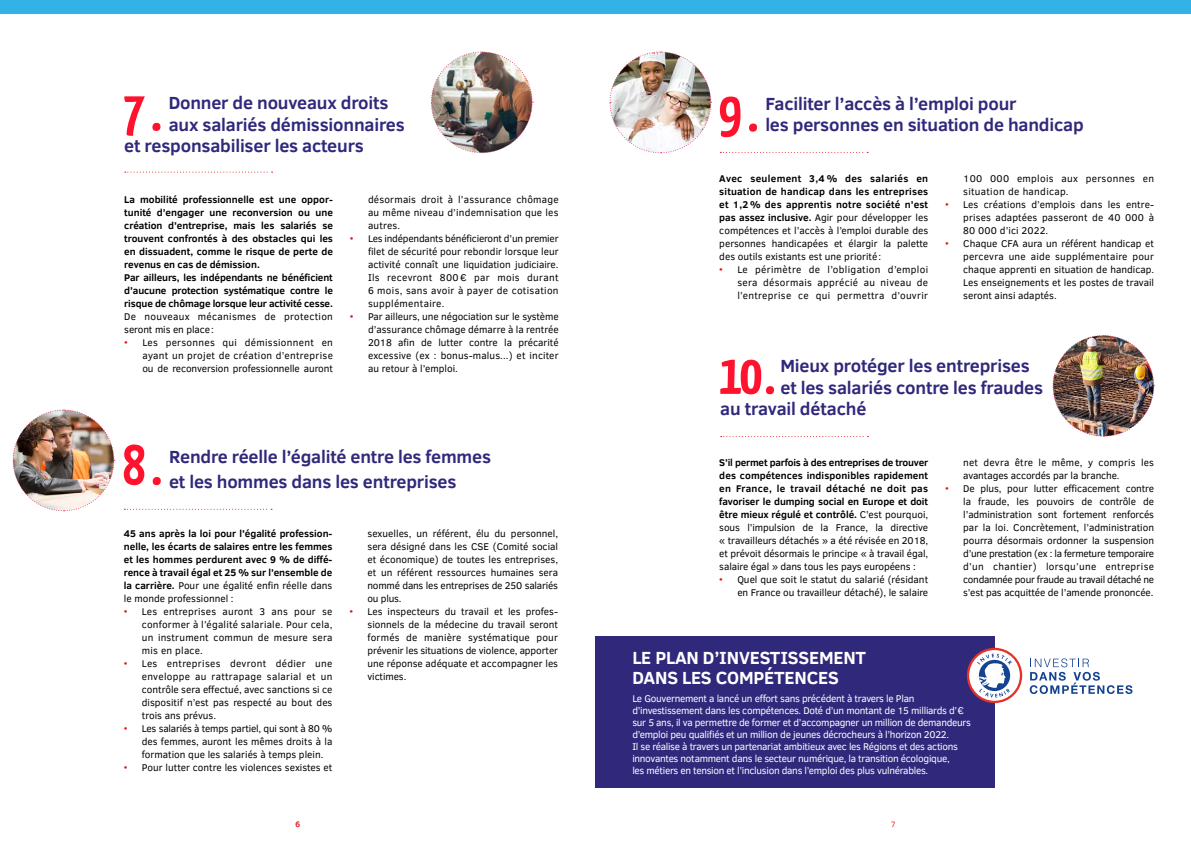
<style>
.page{position:relative;width:1191px;height:842px;background:#fff}
.page>*{position:absolute;margin:0;border:0;box-sizing:border-box;transform-origin:0 0}
.t1{font:700 57px "Yanone Kaffeesatz";color:#ff122e}
.t2{font:700 18px/25.2px "Clear Sans";letter-spacing:-.01em;color:#30287b}
.t3{font:700 18px/20px "Clear Sans";letter-spacing:-.01em;color:#fff}
.t4{font:10px/13px "Clear Sans";color:#000;text-align:justify}
.t5{font:700 10px/13px "Clear Sans";color:#000;text-align:justify}
.t6{font:10px/12px "Clear Sans";letter-spacing:-.03em;color:#fff}
.t7{font:10px/13px "Clear Sans";letter-spacing:.03em;color:#000}
.t8{font:8px "Clear Sans";color:#e62a37}
.s1{color:#e0121c}
.s2{font-weight:400}
.s3{font-weight:700}
</style>
<div class="page">
<div style="left:0;top:0;width:1191px;height:14px;background:#33b2e8"></div>
<svg style="left:124px;top:509px;width:148px;height:1px"></svg>
<div style="left:595px;top:637px;width:400px;height:151px;background:#30287b"></div>
<svg style="left:720px;top:152px;width:148px;height:1px"></svg>
<svg style="left:720px;top:436px;width:148px;height:1px"></svg>
<svg style="left:125px;top:172px;width:148px;height:1px"></svg>
<img style="left:431px;top:51px;width:102px;height:102px">
<img style="left:609px;top:51px;width:103px;height:102px">
<img style="left:1052px;top:335px;width:102px;height:102px">
<img style="left:12px;top:409px;width:103px;height:102px">
<svg style="left:1029px;top:658px;width:103px;height:36px"></svg>
<svg style="left:966px;top:648px;width:56px;height:55px"></svg>
<div style="left:969px;top:650px;width:50px;height:51px;background:#fff;border-radius:50%"></div>
<svg style="left:977px;top:654px;width:34px;height:43px"></svg>
<h1 class="t1" style="left:122px;top:76px;width:41px">7.</h1>
<h2 class="t2" style="left:169px;top:89px;width:221px">Donner de nouveaux droits</h2>
<h2 class="t2" style="left:169px;top:111px;width:238px">aux salariés démissionnaires</h2>
<h2 class="t2" style="left:124px;top:133px;width:241px">et responsabiliser les acteurs</h2>
<p class="t5" style="left:124px;top:192px;width:210px;text-align:left">La mobilité professionnelle est une oppor&shy;tunité d’engager une reconversion ou une création d’entreprise, mais les salariés se trouvent confrontés à des obstacles qui les en dissuadent, comme le risque de perte de revenus en cas de démission.<br>Par ailleurs, les indépendants ne bénéficient d’aucune protection systématique contre le risque de chômage lorsque leur activité cesse.</p>
<p class="t7" style="left:124px;top:310px;width:210px">De nouveaux mécanismes de protection seront mis en place:</p>
<p class="t4" style="left:142px;top:336px;width:192px;text-indent:-18px"><span class="s1">•</span> Les personnes qui démissionnent en ayant un projet de création d’entreprise ou de reconversion professionnelle auront</p>
<p class="t4" style="left:368px;top:193px;width:192px">désormais droit à l’assurance chômage au même niveau d’indemnisation que les autres.</p>
<p class="t4" style="left:368px;top:232px;width:192px;text-indent:-18px"><span class="s1">•</span> Les indépendants bénéficieront d’un premier filet de sécurité pour rebondir lorsque leur activité connaît une liquidation judiciaire.<br>Ils recevront 800 € par mois durant 6 mois, sans avoir à payer de cotisation supplémentaire.</p>
<p class="t4" style="left:368px;top:310px;width:192px;text-indent:-18px"><span class="s1">•</span> Par ailleurs, une négociation sur le système d’assurance chômage démarre à la rentrée 2018 afin de lutter contre la précarité excessive (ex : bonus-malus...) et inciter au retour à l’emploi.</p>
<h1 class="t1" style="left:123px;top:430px;width:41px">8.</h1>
<h2 class="t2" style="left:169px;top:444px;width:323px">Rendre réelle l’égalité entre les femmes et les hommes dans les entreprises</h2>
<p class="t5" style="left:124px;top:527px;width:210px">45 ans après la loi pour l’égalité profession&shy;nelle, les écarts de salaires entre les femmes et les hommes perdurent avec 9 % de diffé&shy;rence à travail égal et 25 % sur l’ensemble de la carrière. <span class="s2">Pour une égalité enfin réelle dans le monde professionnel :</span></p>
<p class="t4" style="left:142px;top:605px;width:192px;text-indent:-18px"><span class="s1">•</span> Les entreprises auront 3 ans pour se conformer à l’égalité salariale. Pour cela, un instrument commun de mesure sera mis en place.</p>
<p class="t4" style="left:142px;top:657px;width:192px;text-indent:-18px"><span class="s1">•</span> Les entreprises devront dédier une enveloppe au rattrapage salarial et un contrôle sera effectué, avec sanctions si ce dispositif n’est pas respecté au bout des trois ans prévus.</p>
<p class="t4" style="left:142px;top:722px;width:192px;text-indent:-18px"><span class="s1">•</span> Les salariés à temps partiel, qui sont à 80 % des femmes, auront les mêmes droits à la formation que les salariés à temps plein.</p>
<p class="t4" style="left:124px;top:761px;width:210px"><span class="s1">•</span> Pour lutter contre les violences sexistes et</p>
<p class="t4" style="left:367px;top:527px;width:192px">sexuelles, un référent, élu du personnel, sera désigné dans les CSE (Comité social et économique) de toutes les entreprises, et un référent ressources humaines sera nommé dans les entreprises de 250 salariés ou plus.</p>
<p class="t4" style="left:367px;top:605px;width:192px;text-indent:-18px"><span class="s1">•</span> Les inspecteurs du travail et les profes&shy;sionnels de la médecine du travail seront formés de manière systématique pour prévenir les situations de violence, apporter une réponse adéquate et accompagner les victimes.</p>
<h1 class="t1" style="left:719px;top:76px;width:41px">9.</h1>
<h2 class="t2" style="left:765px;top:92px;width:320px;line-height:21.6px">Faciliter l’accès à l’emploi pour<br>les personnes en situation de handicap</h2>
<p class="t4" style="left:719px;top:172px;width:210px"><span class="s3">Avec seulement 3,4 % des salariés en situation de handicap dans les entreprises et 1,2% des apprentis notre société n’est pas assez inclusive.</span> Agir pour développer les compétences et l’accès à l’emploi durable des personnes handicapées et élargir la palette des outils existants est une priorité:</p>
<p class="t4" style="left:737px;top:263px;width:192px;text-indent:-18px"><span class="s1">•</span> Le périmètre de l’obligation d’emploi sera désormais apprécié au niveau de l’entreprise ce qui permettra d’ouvrir</p>
<p class="t7" style="left:963px;top:172px;width:192px">100 000 emplois aux personnes en situation de handicap.</p>
<p class="t4" style="left:963px;top:198px;width:192px;text-indent:-18px"><span class="s1">•</span> Les créations d’emplois dans les entre&shy;prises adaptées passeront de 40 000 à 80 000 d’ici 2022.</p>
<p class="t4" style="left:963px;top:237px;width:192px;text-indent:-18px"><span class="s1">•</span> Chaque CFA aura un référent handicap et percevra une aide supplémentaire pour chaque apprenti en situation de handicap.<br>Les enseignements et les postes de travail seront ainsi adaptés.</p>
<h1 class="t1" style="left:719px;top:339px;width:58px">10.</h1>
<h2 class="t2" style="left:780px;top:353px;width:251px">Mieux protéger les entreprises</h2>
<h2 class="t2" style="left:780px;top:374px;width:264px">et les salariés contre les fraudes</h2>
<h2 class="t2" style="left:720px;top:396px;width:148px">au travail détaché</h2>
<p class="t5" style="left:719px;top:456px;width:210px">S’il permet parfois à des entreprises de trouver des compétences indisponibles rapidement en France, le travail détaché ne doit pas favoriser le dumping social en Europe et doit être mieux régulé et contrôlé. <span class="s2">C’est pourquoi, sous l’impulsion de la France, la directive « travailleurs détachés » a été révisée en 2018, et prévoit désormais le principe « à travail égal, salaire égal » dans tous les pays européens :</span></p>
<p class="t4" style="left:719px;top:573px;width:210px;text-align:right"><span class="s1">•</span> Quel que soit le statut du salarié (résidant en France ou travailleur détaché), le salaire</p>
<p class="t4" style="left:963px;top:456px;width:192px">net devra être le même, y compris les avantages accordés par la branche.</p>
<p class="t4" style="left:963px;top:482px;width:192px;text-indent:-18px"><span class="s1">•</span> De plus, pour lutter efficacement contre la fraude, les pouvoirs de contrôle de l’administration sont fortement renforcés par la loi. Concrètement, l’administration pourra désormais ordonner la suspension d’une prestation (ex : la fermeture temporaire d’un chantier) lorsqu’une entreprise condamnée pour fraude au travail détaché ne s’est pas acquittée de l’amende prononcée.</p>
<h2 class="t3" style="left:632px;top:647px;width:235px">LE PLAN D’INVESTISSEMENT<br>DANS LES COMPÉTENCES</h2>
<p class="t6" style="left:632px;top:692px;width:340px">Le Gouvernement a lancé un effort sans précédent à travers le Plan d’investissement dans les compétences. Doté d’un montant de 15 milliards d’€ sur 5 ans, il va permettre de former et d’accompagner un million de demandeurs d’emploi peu qualifiés et un million de jeunes décrocheurs à l’horizon 2022.<br>Il se réalise à travers un partenariat ambitieux avec les Régions et des actions innovantes notamment dans le secteur numérique, la transition écologique,<br>les métiers en tension et l’inclusion dans l’emploi des plus vulnérables.</p>
<p class="t8" style="left:295px;top:819px;width:6px">6</p>
<p class="t8" style="left:890px;top:819px;width:6px">7</p>
</div>
